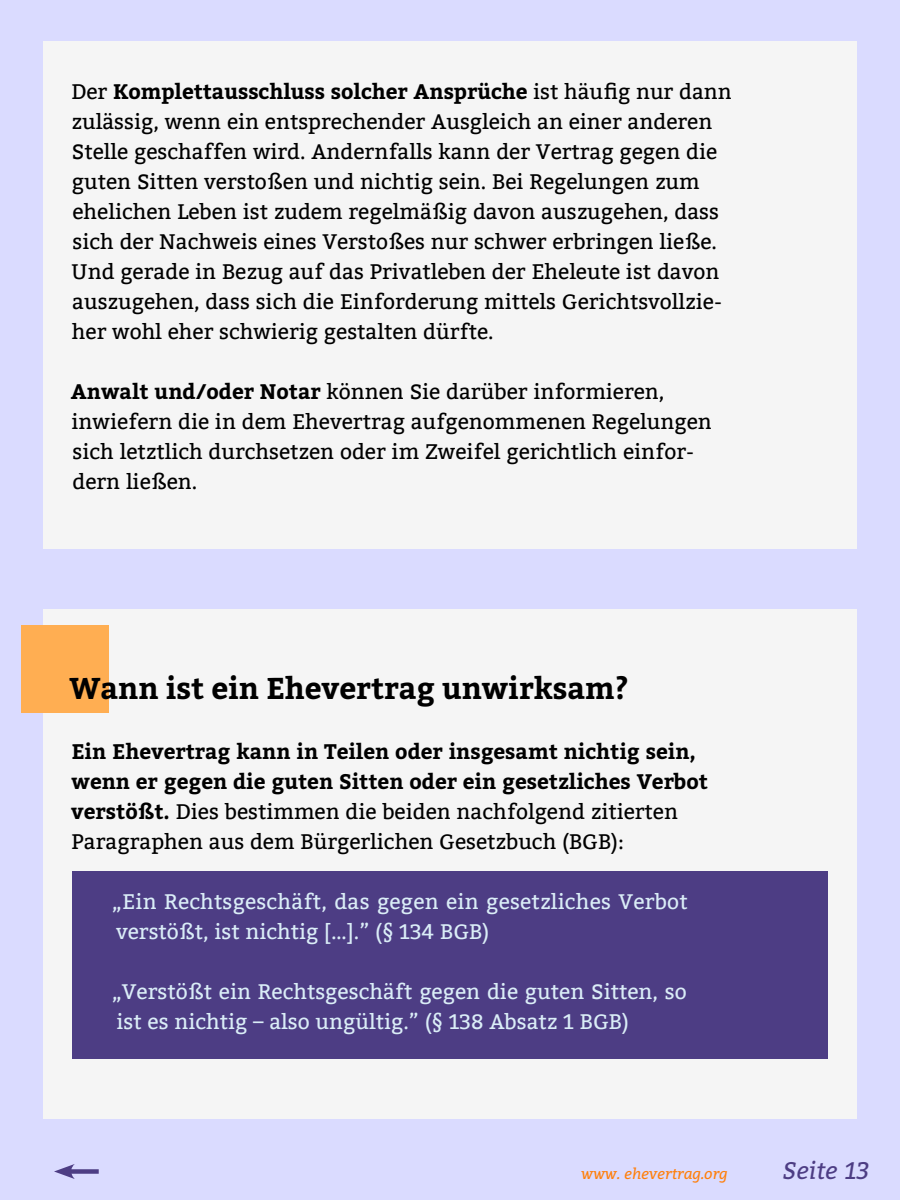
<style>
.page{position:relative;width:900px;height:1200px;background:#dadbff}
.page>*{position:absolute;margin:0;border:0;box-sizing:border-box;transform-origin:0 0}
.t1{font:700 30px "Bitter";color:#000}
.t2{font:italic 24px "Bitter";color:#4d3d84}
.t3{font:21px/30px "Bitter";color:#000}
.t4{font:700 21px/30px "Bitter";color:#000}
.t5{font:21px/30px "Bitter";color:#daedf7}
.t6{font:italic 15px "Bitter";color:#ff7f0b}
.s1{font-weight:700}
.s2{font-weight:400}
</style>
<div class="page">
<div style="left:43px;top:41px;width:814px;height:508px;background:#f5f5f5"></div>
<div style="left:43px;top:609px;width:814px;height:510px;background:#f5f5f5"></div>
<div style="left:22px;top:626px;width:87px;height:87px;background:#ffae52"></div>
<div style="left:73px;top:872px;width:755px;height:187px;background:#4d3d84"></div>
<div style="left:67px;top:1169px;width:32px;height:5px;background:#4d3d84"></div>
<svg style="left:54px;top:1164px;width:21px;height:15px"></svg>
<p class="t3" style="left:71px;top:77px;width:662px">Der <span class="s1">Komplettausschluss solcher Ansprüche</span> ist häufig nur dann zulässig, wenn ein entsprechender Ausgleich an einer anderen Stelle geschaffen wird. Andernfalls kann der Vertrag gegen die guten Sitten verstoßen und nichtig sein. Bei Regelungen zum ehelichen Leben ist zudem regelmäßig davon auszugehen, dass sich der Nachweis eines Verstoßes nur schwer erbringen ließe.<br>Und gerade in Bezug auf das Privatleben der Eheleute ist davon auszugehen, dass sich die Einforderung mittels Gerichtsvollzie&shy;her wohl eher schwierig gestalten dürfte.</p>
<p class="t3" style="left:71px;top:377px;width:642px"><span class="s1">Anwalt und/oder Notar</span> können Sie darüber informieren, inwiefern die in dem Ehevertrag aufgenommenen Regelungen sich letztlich durchsetzen oder im Zweifel gerichtlich einfor&shy;dern ließen.</p>
<h1 class="t1" style="left:69px;top:670px;width:561px">Wann ist ein Ehevertrag unwirksam?</h1>
<p class="t4" style="left:71px;top:737px;width:638px">Ein Ehevertrag kann in Teilen oder insgesamt nichtig sein, wenn er gegen die guten Sitten oder ein gesetzliches Verbot verstößt. <span class="s2">Dies bestimmen die beiden nachfolgend zitierten Paragraphen aus dem Bürgerlichen Gesetzbuch (BGB):</span></p>
<p class="t5" style="left:112px;top:887px;width:577px">„Ein Rechtsgeschäft, das gegen ein gesetzliches Verbot verstößt, ist nichtig […].” (§ 134 BGB)</p>
<p class="t5" style="left:112px;top:977px;width:576px">„Verstößt ein Rechtsgeschäft gegen die guten Sitten, so ist es nichtig – also ungültig.” (§ 138 Absatz 1 BGB)</p>
<p class="t6" style="left:581px;top:1163px;width:148px">www. ehevertrag.org</p>
<p class="t2" style="left:783px;top:1153px;width:89px">Seite 13</p>
</div>
